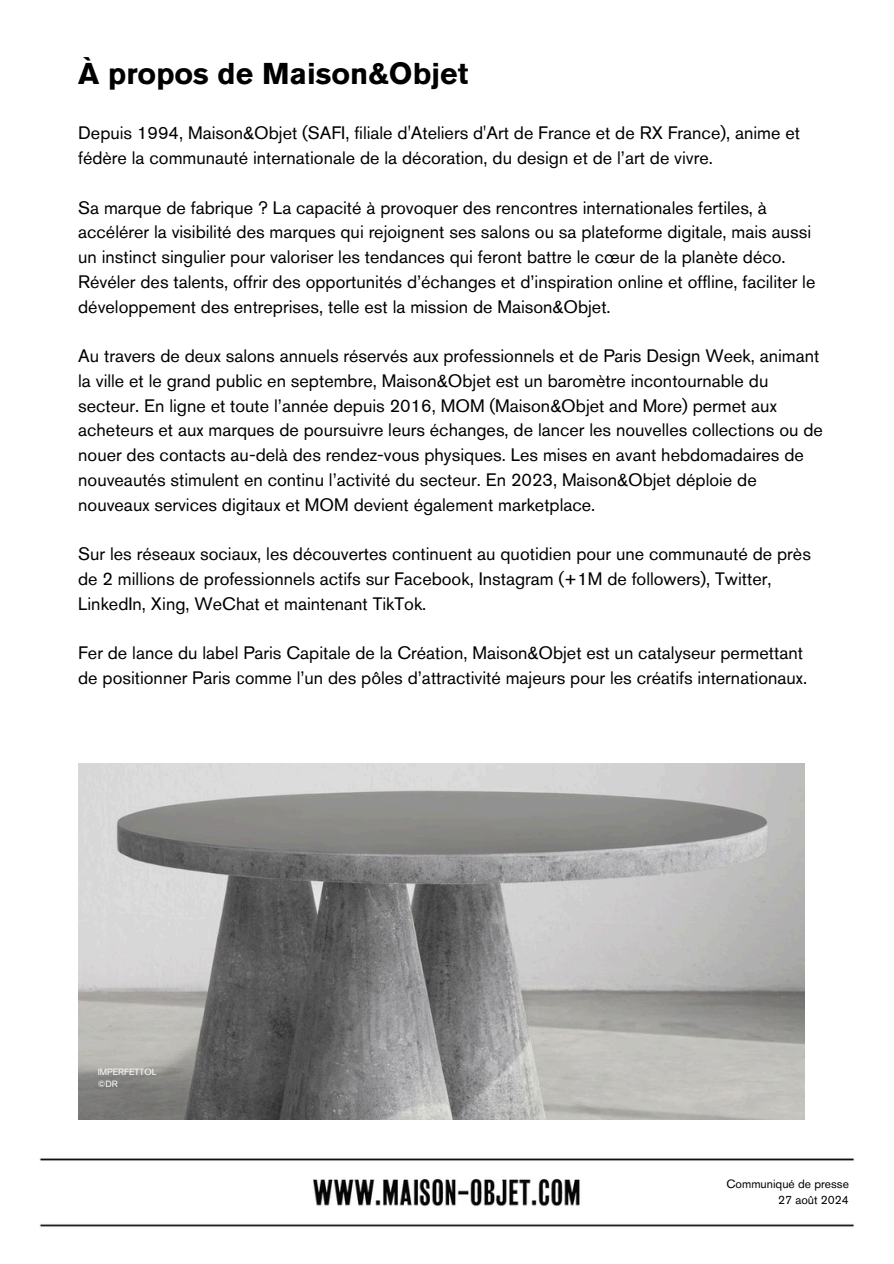
<style>
.page{position:relative;width:894px;height:1264px;background:#fff}
.page>*{position:absolute;margin:0;border:0;box-sizing:border-box;transform-origin:0 0}
.t1{font:700 30px "Akzidenz Grotesk Pro";color:#000}
.t2{font:18px/24.8px "Akzidenz Grotesk Pro";color:#000}
.t3{font:12px/16px "Akzidenz Grotesk Pro";color:#000;text-align:right}
.t4{font:9px "Akzidenz Grotesk Pro";color:#fff}
</style>
<div class="page">
<img style="left:39px;top:1158px;width:816px;height:69px">
<img style="left:78px;top:763px;width:726px;height:356px">
<h2 class="t1" style="left:78px;top:62px;width:391px">À propos de Maison&amp;Objet</h2>
<h2 class="t2" style="left:78px;top:122px;width:723px">Depuis 1994, Maison&amp;Objet (SAFI, filiale d'Ateliers d'Art de France et de RX France), anime et fédère la communauté internationale de la décoration, du design et de l’art de vivre.</h2>
<h2 class="t2" style="left:78px;top:197px;width:738px">Sa marque de fabrique ? La capacité à provoquer des rencontres internationales fertiles, à accélérer la visibilité des marques qui rejoignent ses salons ou sa plateforme digitale, mais aussi un instinct singulier pour valoriser les tendances qui feront battre le cœur de la planète déco.<br>Révéler des talents, offrir des opportunités d’échanges et d’inspiration online et offline, faciliter le développement des entreprises, telle est la mission de Maison&amp;Objet.</h2>
<h2 class="t2" style="left:78px;top:345px;width:746px">Au travers de deux salons annuels réservés aux professionnels et de Paris Design Week, animant la ville et le grand public en septembre, Maison&amp;Objet est un baromètre incontournable du secteur. En ligne et toute l’année depuis 2016, MOM (Maison&amp;Objet and More) permet aux acheteurs et aux marques de poursuivre leurs échanges, de lancer les nouvelles collections ou de nouer des contacts au-delà des rendez-vous physiques. Les mises en avant hebdomadaires de nouveautés stimulent en continu l’activité du secteur. En 2023, Maison&amp;Objet déploie de nouveaux services digitaux et MOM devient également marketplace.</h2>
<p class="t2" style="left:78px;top:543px;width:734px">Sur les réseaux sociaux, les découvertes continuent au quotidien pour une communauté de près de 2 millions de professionnels actifs sur Facebook, Instagram (+1M de followers), Twitter,<br>LinkedIn, Xing, WeChat et maintenant TikTok.</p>
<p class="t2" style="left:78px;top:642px;width:730px">Fer de lance du label Paris Capitale de la Création, Maison&amp;Objet est un catalyseur permettant de positionner Paris comme l’un des pôles d’attractivité majeurs pour les créatifs internationaux.</p>
<p class="t4" style="left:98px;top:1068px;width:60px">IMPERFETTOL</p>
<h3 class="t4" style="left:98px;top:1080px;width:21px">©DR</h3>
<h2 class="t3" style="left:726px;top:1177px;width:124px">Communiqué de presse<br>27 août 2024</h2>
</div>
